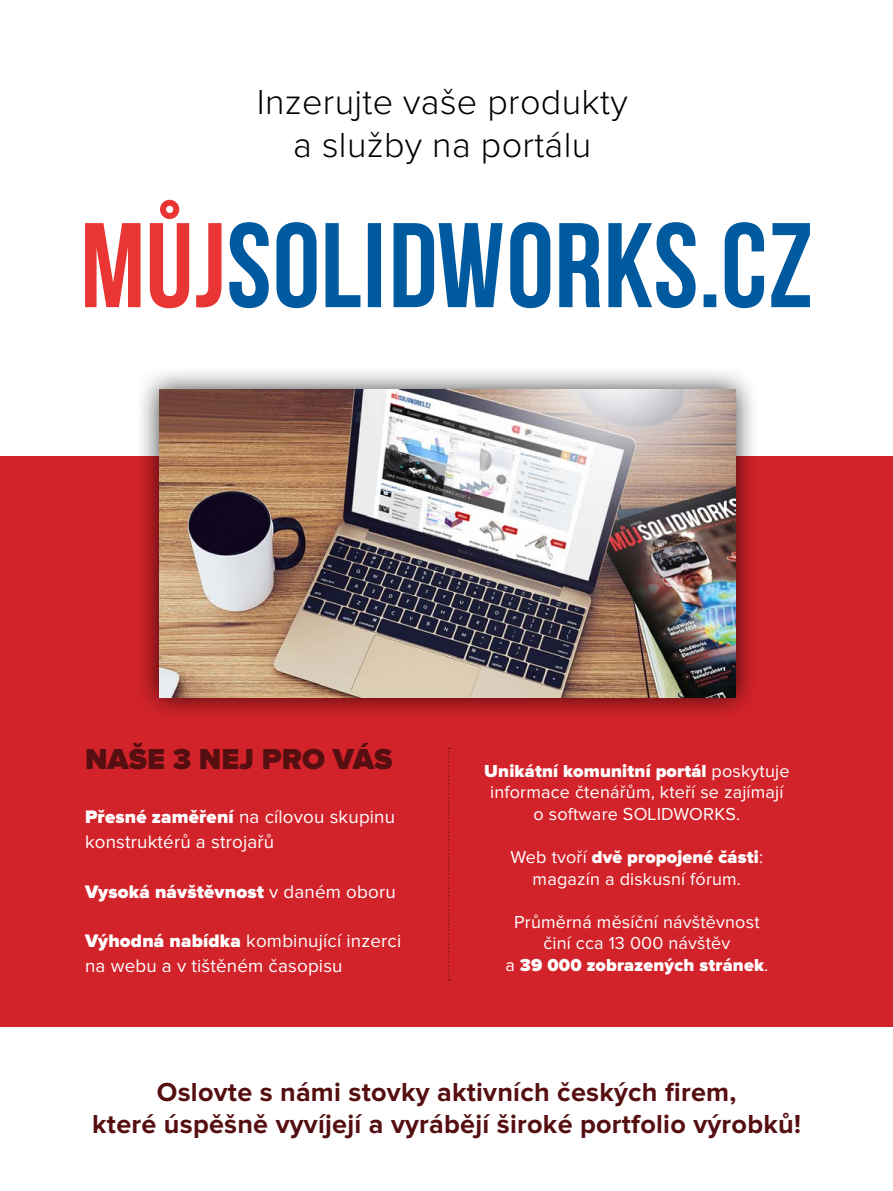
<style>
.page{position:relative;width:893px;height:1191px;background:#fff}
.page>*{position:absolute;margin:0;border:0;box-sizing:border-box;transform-origin:0 0}
.t1{font:300 36px/43.2px "Proxima Nova";letter-spacing:.01em;color:#000;text-align:center}
.t2{font:900 30px "Proxima Nova";color:#560f11}
.t3{font:700 27px/32.4px "Proxima Nova";letter-spacing:.01em;color:#560f11;text-align:center}
.t4{font:18.75px/24.8px "Proxima Nova";letter-spacing:.01em;color:#fff}
.t5{font:900 18.75px "Proxima Nova";letter-spacing:.01em;color:#fff}
.t6{font:18px/21.6px "Proxima Nova";letter-spacing:.01em;color:#fff;text-align:center}
.s1{font-weight:900}
.s2{font-weight:400}
</style>
<div class="page">
<div style="left:0;top:456px;width:893px;height:570px;background:#d2232a"></div>
<div style="left:135px;top:366px;width:625px;height:355px;background:#000;opacity:.75"></div>
<img style="left:159px;top:390px;width:577px;height:307px">
<svg style="left:85px;top:200px;width:136px;height:108px"></svg>
<svg style="left:229px;top:222px;width:581px;height:86px"></svg>
<svg style="left:448px;top:748px;width:2px;height:232px"></svg>
<h1 class="t1" style="left:257px;top:81px;width:372px">Inzerujte vaše produkty a služby na portálu</h1>
<h2 class="t2" style="left:85px;top:745px;width:309px">NAŠE 3 NEJ PRO VÁS</h2>
<p class="t4" style="left:85px;top:805px;width:312px"><span class="s1">Přesné zaměření</span> na cílovou skupinu konstruktérů a strojařů</p>
<p class="t5" style="left:85px;top:883px;width:312px">Vysoká návštěvnost <span class="s2">v daném oboru</span></p>
<p class="t4" style="left:85px;top:929px;width:318px"><span class="s1">Výhodná nabídka</span> kombinující inzerci na webu a v tištěném časopisu</p>
<p class="t6" style="left:484px;top:760px;width:307px"><span class="s1">Unikátní komunitní portál</span> poskytuje informace čtenářům, kteří se zajímají o software SOLIDWORKS.</p>
<p class="t6" style="left:511px;top:847px;width:254px">Web tvoří <span class="s1">dvě propojené části</span>: magazín a diskusní fórum.</p>
<p class="t6" style="left:505px;top:911px;width:264px">Průměrná měsíční návštěvnost činí cca 13 000 návštěv<br>a <span class="s1">39 000 zobrazených stránek</span>.</p>
<h3 class="t3" style="left:92px;top:1076px;width:710px">Oslovte s námi stovky aktivních českých firem,<br>které úspěšně vyvíjejí a vyrábějí široké portfolio výrobků!</h3>
</div>
